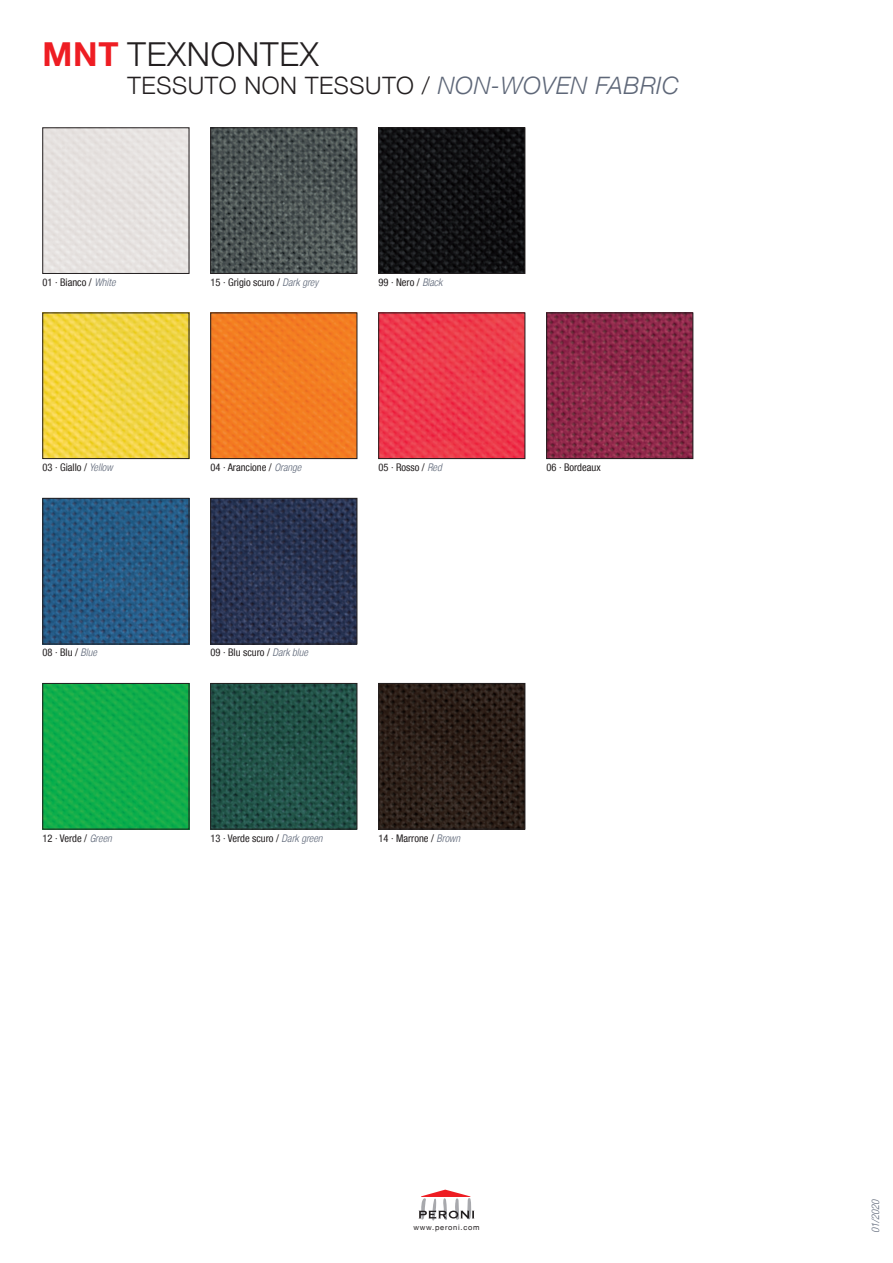
<style>
.page{position:relative;width:893px;height:1263px;background:#fff}
.page>*{position:absolute;margin:0;border:0;box-sizing:border-box;transform-origin:0 0}
.PRODOTTO_rosso{font:300 33px "Helvetica Neue LT Std";letter-spacing:.025em;color:#231f20}
.PRODOTTO_sotto{font:300 24px "Helvetica Neue LT Std";letter-spacing:.025em;color:#231f20}
.COLORE{font:condensed 10.5px "Helvetica Neue LT Std";color:#231f20}
.t1{font:italic 300 condensed 10.5px "Helvetica Neue LT Std";color:#5e6778}
.t2{font:7.5px "Helvetica Neue LT Std";letter-spacing:.1em;color:#231f20}
.s1{font-weight:700;color:#ee1d23}
.s2{font-style:italic;color:#5e6778}
.s3{font-weight:300;font-style:italic;color:#5e6778}
</style>
<div class="page">
<svg style="left:419px;top:1189px;width:55px;height:31px"></svg>
<img style="left:45px;top:500px;width:142px;height:142px">
<div style="left:43px;top:498px;width:146px;height:146px;border:1px solid #231f20"></div>
<img style="left:212px;top:500px;width:143px;height:142px">
<div style="left:210px;top:498px;width:147px;height:146px;border:1px solid #231f20"></div>
<img style="left:45px;top:685px;width:142px;height:142px">
<img style="left:212px;top:685px;width:143px;height:142px">
<div style="left:210px;top:683px;width:147px;height:146px;border:1px solid #231f20"></div>
<img style="left:380px;top:685px;width:143px;height:142px">
<div style="left:378px;top:683px;width:147px;height:146px;border:1px solid #231f20"></div>
<img style="left:548px;top:315px;width:143px;height:142px">
<div style="left:546px;top:313px;width:147px;height:146px;border:1px solid #231f20"></div>
<img style="left:380px;top:315px;width:143px;height:142px">
<div style="left:378px;top:313px;width:147px;height:146px;border:1px solid #231f20"></div>
<img style="left:212px;top:315px;width:143px;height:142px">
<div style="left:210px;top:313px;width:147px;height:146px;border:1px solid #231f20"></div>
<img style="left:45px;top:315px;width:142px;height:142px">
<img style="left:212px;top:130px;width:143px;height:142px">
<div style="left:210px;top:128px;width:147px;height:146px;border:1px solid #231f20"></div>
<img style="left:380px;top:130px;width:143px;height:142px">
<div style="left:378px;top:128px;width:147px;height:146px;border:1px solid #231f20"></div>
<p class="PRODOTTO_rosso" style="left:43px;top:34px;width:278px"><span class="s1">MNT</span> TEXNONTEX</p>
<p class="PRODOTTO_sotto" style="left:128px;top:70px;width:553px">TESSUTO NON TESSUTO / <span class="s2">NON-WOVEN FABRIC</span></p>
<p class="COLORE" style="left:43px;top:276px;width:75px">01 · Bianco / <span class="s3">White</span></p>
<p class="COLORE" style="left:210px;top:276px;width:109px">15 · Grigio scuro / <span class="s3">Dark grey</span></p>
<p class="COLORE" style="left:378px;top:276px;width:66px">99 · Nero / <span class="s3">Black</span></p>
<p class="COLORE" style="left:43px;top:461px;width:72px">03 · Giallo / <span class="s3">Yellow</span></p>
<p class="COLORE" style="left:210px;top:461px;width:92px">04 · Arancione / <span class="s3">Orange</span></p>
<p class="COLORE" style="left:378px;top:461px;width:65px">05 · Rosso / <span class="s3">Red</span></p>
<p class="COLORE" style="left:546px;top:461px;width:56px">06 · Bordeaux</p>
<p class="COLORE" style="left:43px;top:647px;width:56px">08 · Blu / <span class="s3">Blue</span></p>
<p class="COLORE" style="left:210px;top:647px;width:99px">09 · Blu scuro / <span class="s3">Dark blue</span></p>
<p class="COLORE" style="left:43px;top:832px;width:71px">12 · Verde / <span class="s3">Green</span></p>
<p class="COLORE" style="left:210px;top:832px;width:114px">13 · Verde scuro / <span class="s3">Dark green</span></p>
<p class="COLORE" style="left:378px;top:832px;width:83px">14 · Marrone / <span class="s3">Brown</span></p>
<p class="t2" style="left:413px;top:1223px;width:68px">www.peroni.com</p>
<p class="t1" style="left:869px;top:1233px;width:35px;rotate:-90deg">01/2020</p>
</div>
